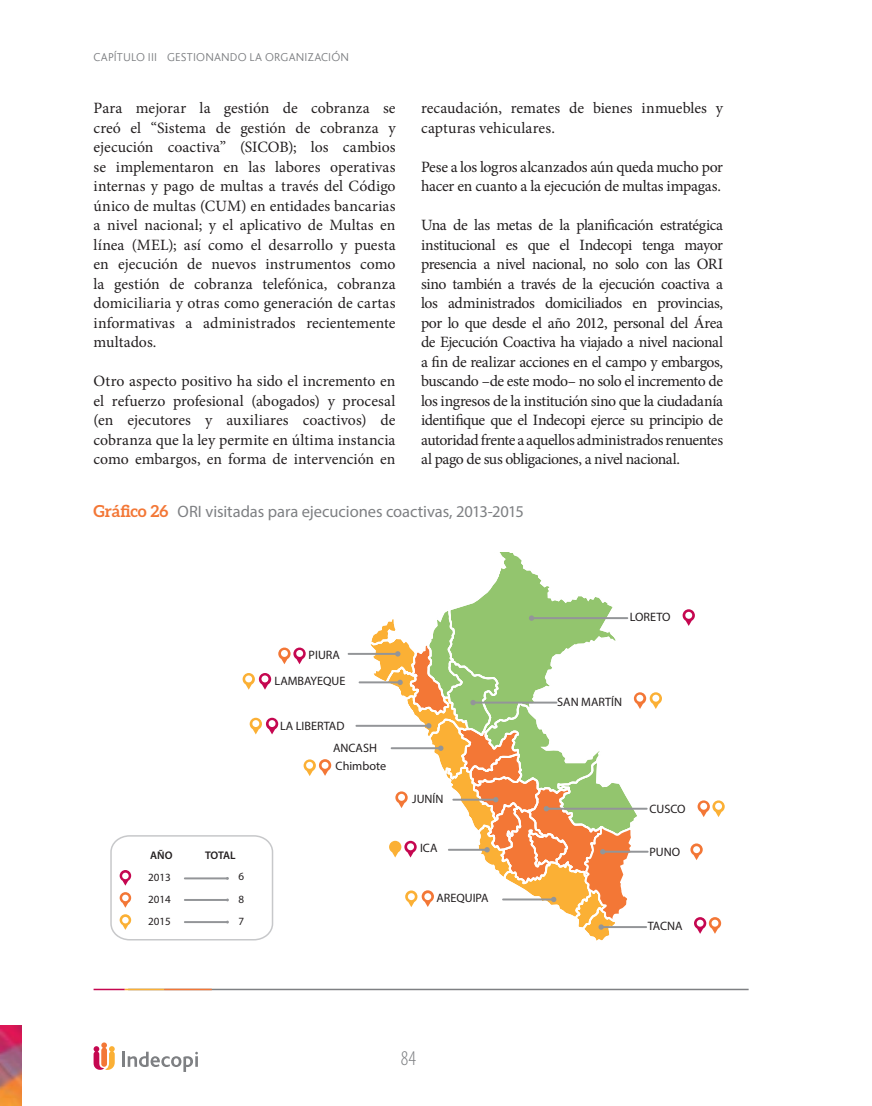
<style>
.page{position:relative;width:872px;height:1106px;background:#fff}
.page>*{position:absolute;margin:0;border:0;box-sizing:border-box;transform-origin:0 0}
.t1{font:300 condensed 21px "Myriad Pro";color:#7e8083}
.Grafico_y_contenido{font:16.5px "Myriad Pro";letter-spacing:-.005em;color:#7e8083}
.Cuerpo_de_parrafo{font:15.75px/19.5px "Minion Pro";letter-spacing:-.01em;color:#231f20;text-align:justify}
.t2{font:12.15px/25.7px "Myriad Pro";color:#231f20}
.t3{font:300 12px "Bliss";letter-spacing:.015em;color:#7e8083}
.t4{font:11.1px/22px "Myriad Pro";color:#231f20;text-align:justify}
.t5{font:600 11.1px "Myriad Pro";letter-spacing:-.015em;color:#231f20}
.s1{font-family:"Aleo";font-weight:700;color:#f37736}
</style>
<div class="page">
<hr style="left:122px;top:1051px;width:3px;height:15px;background:#7e8083">
<svg style="left:128px;top:1051px;width:70px;height:20px"></svg>
<svg style="left:94px;top:1042px;width:21px;height:28px"></svg>
<img style="left:0;top:1025px;width:21px;height:81px">
<hr style="left:348px;top:653px;width:51px;height:2px;background:#939598">
<hr style="left:355px;top:725px;width:75px;height:1px;background:#939598">
<hr style="left:358px;top:681px;width:42px;height:2px;background:#939598">
<svg style="left:682px;top:609px;width:13px;height:17px"></svg>
<svg style="left:694px;top:917px;width:27px;height:16px"></svg>
<svg style="left:278px;top:647px;width:28px;height:17px"></svg>
<svg style="left:690px;top:843px;width:12px;height:17px"></svg>
<svg style="left:697px;top:800px;width:27px;height:17px"></svg>
<svg style="left:303px;top:759px;width:28px;height:17px"></svg>
<svg style="left:243px;top:673px;width:28px;height:16px"></svg>
<svg style="left:250px;top:717px;width:28px;height:17px"></svg>
<svg style="left:365px;top:552px;width:297px;height:389px"></svg>
<div style="left:408px;top:893px;width:7px;height:7px;background:#fff;border-radius:50%"></div>
<div style="left:424px;top:893px;width:7px;height:7px;background:#fff;border-radius:50%"></div>
<div style="left:407px;top:843px;width:7px;height:7px;background:#fff;border-radius:50%"></div>
<div style="left:398px;top:794px;width:7px;height:6px;background:#fff;border-radius:50%"></div>
<div style="left:306px;top:762px;width:7px;height:6px;background:#fff;border-radius:50%"></div>
<div style="left:321px;top:762px;width:7px;height:6px;background:#fff;border-radius:50%"></div>
<div style="left:269px;top:720px;width:6px;height:7px;background:#fff;border-radius:50%"></div>
<div style="left:252px;top:720px;width:7px;height:7px;background:#fff;border-radius:50%"></div>
<div style="left:261px;top:675px;width:7px;height:7px;background:#fff;border-radius:50%"></div>
<div style="left:245px;top:675px;width:7px;height:7px;background:#fff;border-radius:50%"></div>
<div style="left:281px;top:650px;width:7px;height:7px;background:#fff;border-radius:50%"></div>
<div style="left:296px;top:650px;width:7px;height:7px;background:#fff;border-radius:50%"></div>
<div style="left:685px;top:612px;width:7px;height:7px;background:#fff;border-radius:50%"></div>
<div style="left:652px;top:694px;width:7px;height:7px;background:#fff;border-radius:50%"></div>
<div style="left:636px;top:694px;width:7px;height:7px;background:#fff;border-radius:50%"></div>
<div style="left:715px;top:802px;width:7px;height:7px;background:#fff;border-radius:50%"></div>
<div style="left:700px;top:802px;width:7px;height:7px;background:#fff;border-radius:50%"></div>
<div style="left:693px;top:846px;width:7px;height:7px;background:#fff;border-radius:50%"></div>
<svg style="left:696px;top:919px;width:7px;height:7px"></svg>
<svg style="left:711px;top:919px;width:7px;height:7px"></svg>
<svg style="left:110px;top:835px;width:163px;height:105px"></svg>
<div style="left:122px;top:872px;width:7px;height:7px;background:#fff;border-radius:50%"></div>
<div style="left:122px;top:894px;width:7px;height:7px;background:#fff;border-radius:50%"></div>
<div style="left:122px;top:917px;width:7px;height:6px;background:#fff;border-radius:50%"></div>
<hr style="left:94px;top:988px;width:31px;height:2px;background:#c50750">
<hr style="left:128px;top:988px;width:620px;height:2px;background:#7e8083">
<hr style="left:125px;top:988px;width:39px;height:2px;background:#fbb035">
<hr style="left:164px;top:988px;width:48px;height:2px;background:#f37736">
<p class="t3" style="left:94px;top:51px;width:257px">CAPÍTULO III GESTIONANDO LA ORGANIZACIÓN</p>
<p class="Cuerpo_de_parrafo" style="left:421px;top:98px;width:303px">recaudación, remates de bienes inmuebles y capturas vehiculares.</p>
<p class="Cuerpo_de_parrafo" style="left:421px;top:157px;width:303px">Pese a los logros alcanzados aún queda mucho por hacer en cuanto a la ejecución de multas impagas.</p>
<p class="Cuerpo_de_parrafo" style="left:421px;top:215px;width:303px">Una de las metas de la planificación estratégica institucional es que el Indecopi tenga mayor presencia a nivel nacional, no solo con las ORI sino también a través de la ejecución coactiva a los administrados domiciliados en provincias, por lo que desde el año 2012, personal del Área de Ejecución Coactiva ha viajado a nivel nacional a fin de realizar acciones en el campo y embargos, buscando –de este modo– no solo el incremento de los ingresos de la institución sino que la ciudadanía identifique que el Indecopi ejerce su principio de autoridad frente a aquellos administrados renuentes al pago de sus obligaciones, a nivel nacional.</p>
<p class="Grafico_y_contenido" style="left:94px;top:501px;width:432px"><span class="s1">Gráfico 26</span> ORI visitadas para ejecuciones coactivas, 2013-2015</p>
<p class="Cuerpo_de_parrafo" style="left:94px;top:98px;width:303px">Para mejorar la gestión de cobranza se creó el “Sistema de gestión de cobranza y ejecución coactiva” (SICOB); los cambios se implementaron en las labores operativas internas y pago de multas a través del Código único de multas (CUM) en entidades bancarias a nivel nacional; y el aplicativo de Multas en línea (MEL); así como el desarrollo y puesta en ejecución de nuevos instrumentos como la gestión de cobranza telefónica, cobranza domiciliaria y otras como generación de cartas informativas a administrados recientemente multados.</p>
<p class="Cuerpo_de_parrafo" style="left:94px;top:371px;width:303px">Otro aspecto positivo ha sido el incremento en el refuerzo profesional (abogados) y procesal (en ejecutores y auxiliares coactivos) de cobranza que la ley permite en última instancia como embargos, en forma de intervención en</p>
<p class="t5" style="left:150px;top:848px;width:24px">AÑO</p>
<p class="t5" style="left:205px;top:848px;width:32px">TOTAL</p>
<p class="t4" style="left:148px;top:865px;width:24px">2013<br>2014<br>2015</p>
<p class="t4" style="left:239px;top:864px;width:7px;line-height:23.1px">6<br>8</p>
<p class="t4" style="left:239px;top:910px;width:7px">7</p>
<p class="t2" style="left:274px;top:642px;width:72px;text-indent:34px">PIURA<br>LAMBAYEQUE</p>
<p class="t2" style="left:333px;top:714px;width:46px;line-height:22px;text-indent:-53px">LA LIBERTAD<br>ANCASH</p>
<p class="t2" style="left:336px;top:752px;width:52px">Chimbote</p>
<p class="t2" style="left:412px;top:786px;width:33px">JUNÍN</p>
<p class="t2" style="left:420px;top:835px;width:19px">ICA</p>
<p class="t2" style="left:436px;top:885px;width:54px">AREQUIPA</p>
<h1 class="t1" style="left:401px;top:1045px;width:17px">84</h1>
<p class="t2" style="left:630px;top:604px;width:42px">LORETO</p>
<p class="t2" style="left:557px;top:688px;width:66px">SAN MARTÍN</p>
<p class="t2" style="left:649px;top:795px;width:38px">CUSCO</p>
<p class="t2" style="left:649px;top:838px;width:32px">PUNO</p>
<p class="t2" style="left:647px;top:913px;width:36px">TACNA</p>
</div>
